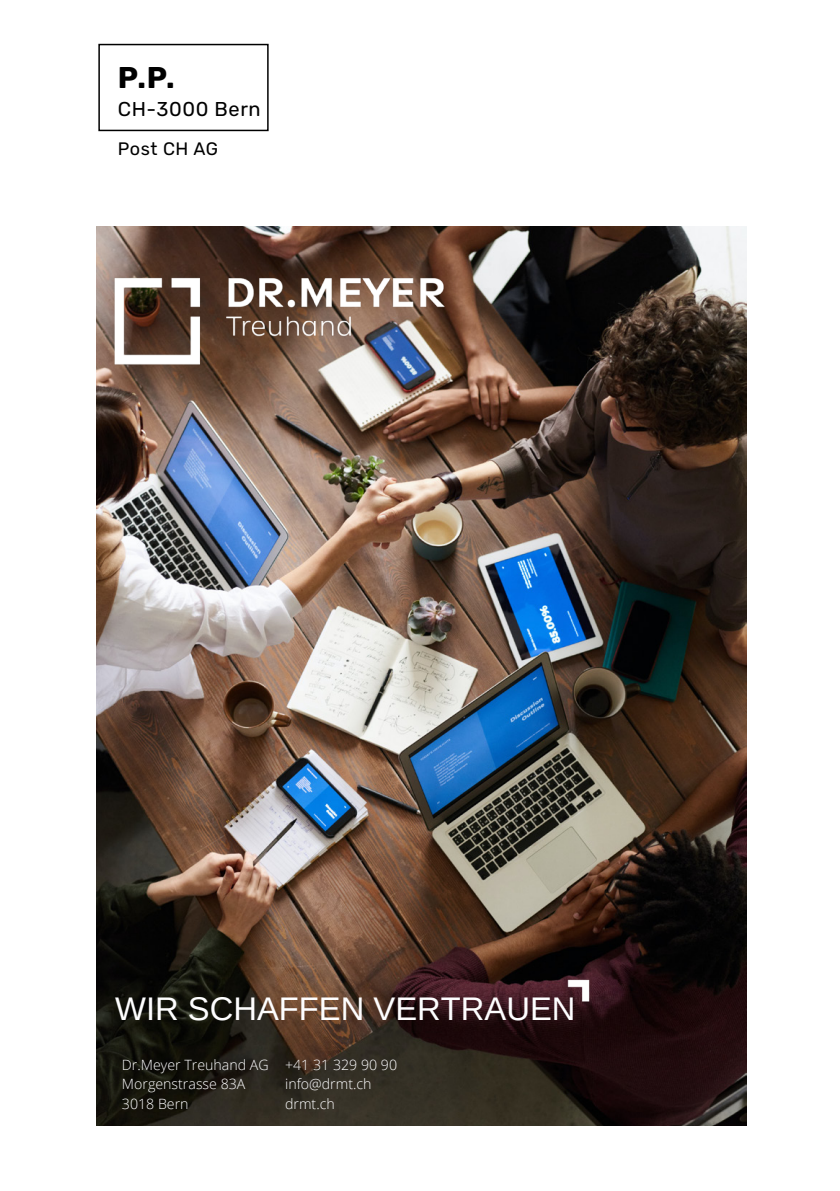
<style>
.page{position:relative;width:840px;height:1191px;background:#fff}
.page>*{position:absolute;margin:0;border:0;box-sizing:border-box;transform-origin:0 0}
.t1{font:32.8px "Arimo";color:#fefeff}
.t2{font:700 30px "Rubik";color:#000}
.t3{font:20px "Rubik";letter-spacing:.03em;color:#000}
.t4{font:18px "Rubik";letter-spacing:.03em;color:#000}
.t5{font:300 14.2px/19.6px "Open Sans";color:#fefeff}
</style>
<div class="page">
<div style="left:98px;top:44px;width:170px;height:87px;border:2px solid #000"></div>
<img style="left:96px;top:227px;width:649px;height:898px">
<img style="left:96px;top:254px;width:386px;height:138px">
<img style="left:562px;top:962px;width:29px;height:44px">
<p class="t2" style="left:118px;top:61px;width:58px">P.P.</p>
<p class="t3" style="left:118px;top:98px;width:144px">CH-3000 Bern</p>
<p class="t4" style="left:118px;top:138px;width:102px">Post CH AG</p>
<p class="t1" style="left:115px;top:987px;width:461px">WIR SCHAFFEN VERTRAUEN</p>
<p class="t5" style="left:122px;top:1054px;width:148px">Dr.Meyer Treuhand AG<br>Morgenstrasse 83A<br>3018 Bern</p>
<p class="t5" style="left:285px;top:1054px;width:113px">+41 31 329 90 90 info@drmt.ch drmt.ch</p>
</div>
